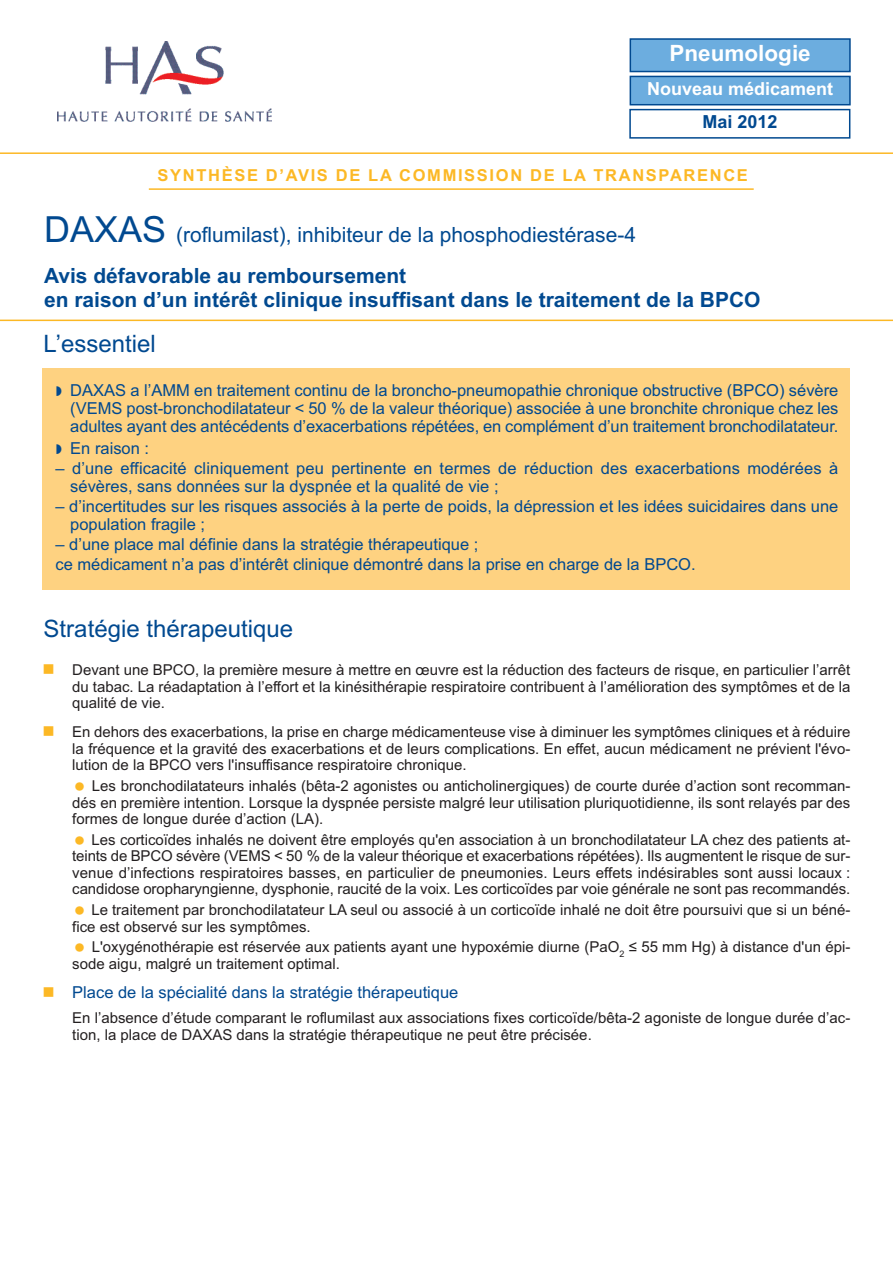
<style>
.page{position:relative;width:893px;height:1263px;background:#fff}
.page>*{position:absolute;margin:0;border:0;box-sizing:border-box;transform-origin:0 0}
.t1{font:24px "Arial";color:#014990}
.t2{font:700 22.5px "Arial";color:#fff}
.t3{font:21px/41px "Arial";color:#014990}
.t4{font:700 21px "Arial";color:#014990}
.t5{font:700 18px "Arial";color:#fff}
.t6{font:700 18px "Arial";color:#014990}
.t7{font:16.5px/18px "Arial";color:#014990}
.t8{font:700 16.5px "Arial";letter-spacing:.1em;color:#fcb825}
.t9{font:15px/16.5px "Arial";color:#231f20;text-align:justify}
.s1{font-size:36px}
.s2{font-weight:700}
</style>
<div class="page">
<hr style="left:0;top:320px;width:893px;height:1px;background:#fcb825">
<img style="left:57px;top:41px;width:214px;height:81px">
<hr style="left:0;top:152px;width:893px;height:2px;background:#fcb825">
<div style="left:43px;top:368px;width:807px;height:221px;background:#fed281"></div>
<hr style="left:149px;top:188px;width:605px;height:2px;background:#fcb825">
<div style="left:629px;top:109px;width:221px;height:30px;border:2px solid #014990"></div>
<div style="left:631px;top:77px;width:218px;height:27px;background:#6caddf"></div>
<div style="left:630px;top:76px;width:221px;height:29px;border:2px solid #014990"></div>
<div style="left:631px;top:40px;width:218px;height:31px;background:#6caddf"></div>
<div style="left:630px;top:38px;width:221px;height:34px;border:2px solid #014990"></div>
<h2 class="t2" style="left:669px;top:40px;width:143px">Pneumologie</h2>
<p class="t5" style="left:647px;top:78px;width:188px">Nouveau médicament</p>
<p class="t6" style="left:702px;top:112px;width:77px">Mai 2012</p>
<p class="t8" style="left:158px;top:166px;width:592px">SYNTHÈSE D’AVIS DE LA COMMISSION DE LA TRANSPARENCE</p>
<h3 class="t3" style="left:44px;top:214px;width:593px"><span class="s1">DAXAS</span> (roflumilast), inhibiteur de la phosphodiestérase-4<br><span class="s2">Avis défavorable au remboursement</span></h3>
<h3 class="t4" style="left:44px;top:288px;width:718px">en raison d’un intérêt clinique insuffisant dans le traitement de la BPCO</h3>
<h1 class="t1" style="left:44px;top:329px;width:114px">L’essentiel</h1>
<p class="t7" style="left:70px;top:381px;width:770px;text-align:justify">DAXAS a l’AMM en traitement continu de la broncho-pneumopathie chronique obstructive (BPCO) sévère (VEMS post-bronchodilatateur &lt; 50 % de la valeur théorique) associée à une bronchite chronique chez les adultes ayant des antécédents d’exacerbations répétées, en complément d’un traitement bronchodilatateur.</p>
<p class="t7" style="left:70px;top:439px;width:80px">En raison :</p>
<p class="t7" style="left:70px;top:459px;width:770px;text-indent:-15px">– d’une efficacité cliniquement peu pertinente en termes de réduction des exacerbations modérées à sévères, sans données sur la dyspnée et la qualité de vie ;</p>
<p class="t7" style="left:70px;top:497px;width:770px;text-indent:-15px">– d’incertitudes sur les risques associés à la perte de poids, la dépression et les idées suicidaires dans une population fragile ;</p>
<p class="t7" style="left:55px;top:535px;width:642px;line-height:20.1px">– d’une place mal définie dans la stratégie thérapeutique ;<br>ce médicament n’a pas d’intérêt clinique démontré dans la prise en charge de la BPCO.</p>
<h1 class="t1" style="left:44px;top:615px;width:251px">Stratégie thérapeutique</h1>
<p class="t9" style="left:72px;top:662px;width:780px">Devant une BPCO, la première mesure à mettre en œuvre est la réduction des facteurs de risque, en particulier l’arrêt du tabac. La réadaptation à l’effort et la kinésithérapie respiratoire contribuent à l’amélioration des symptômes et de la qualité de vie.</p>
<p class="t9" style="left:72px;top:724px;width:780px">En dehors des exacerbations, la prise en charge médicamenteuse vise à diminuer les symptômes cliniques et à réduire la fréquence et la gravité des exacerbations et de leurs complications. En effet, aucun médicament ne prévient l'évo&shy;lution de la BPCO vers l'insuffisance respiratoire chronique.</p>
<p class="t9" style="left:72px;top:778px;width:780px;text-indent:20px">Les bronchodilatateurs inhalés (bêta-2 agonistes ou anticholinergiques) de courte durée d’action sont recomman&shy;dés en première intention. Lorsque la dyspnée persiste malgré leur utilisation pluriquotidienne, ils sont relayés par des formes de longue durée d’action (LA).</p>
<p class="t9" style="left:72px;top:831px;width:780px;text-indent:19px">Les corticoïdes inhalés ne doivent être employés qu'en association à un bronchodilatateur LA chez des patients at&shy;teints de BPCO sévère (VEMS &lt; 50 % de la valeur théorique et exacerbations répétées). Ils augmentent le risque de sur&shy;venue d’infections respiratoires basses, en particulier de pneumonies. Leurs effets indésirables sont aussi locaux : candidose oropharyngienne, dysphonie, raucité de la voix. Les corticoïdes par voie générale ne sont pas recommandés.</p>
<p class="t9" style="left:72px;top:902px;width:780px;text-indent:19px">Le traitement par bronchodilatateur LA seul ou associé à un corticoïde inhalé ne doit être poursuivi que si un béné&shy;fice est observé sur les symptômes.</p>
<p class="t9" style="left:72px;top:939px;width:780px;text-indent:19px">L'oxygénothérapie est réservée aux patients ayant une hypoxémie diurne (PaO<sub>2</sub> ≤ 55 mm Hg) à distance d'un épi&shy;sode aigu, malgré un traitement optimal.</p>
<p class="t7" style="left:72px;top:983px;width:388px">Place de la spécialité dans la stratégie thérapeutique</p>
<p class="t9" style="left:72px;top:1010px;width:780px">En l’absence d’étude comparant le roflumilast aux associations fixes corticoïde/bêta-2 agoniste de longue durée d’ac&shy;tion, la place de DAXAS dans la stratégie thérapeutique ne peut être précisée.</p>
</div>
